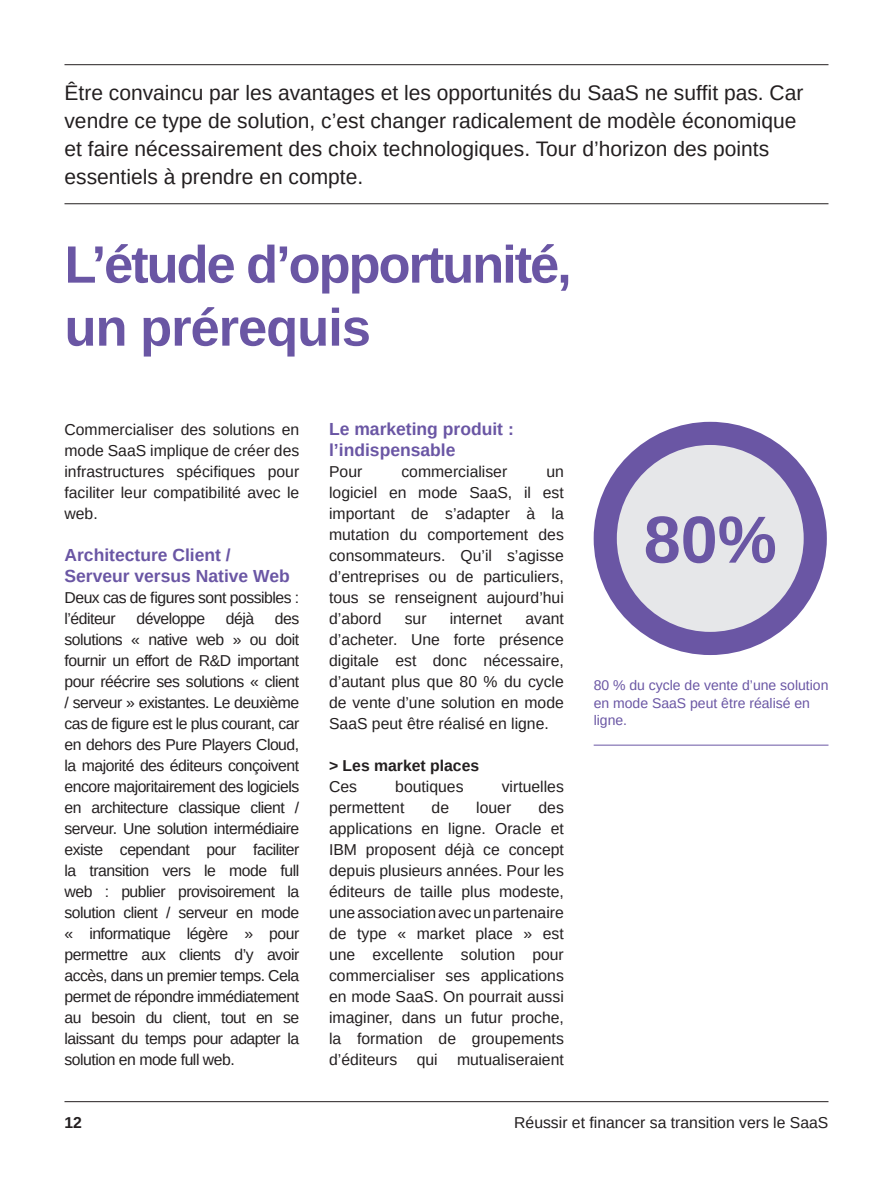
<style>
.page{position:relative;width:893px;height:1191px;background:#fff}
.page>*{position:absolute;margin:0;border:0;box-sizing:border-box;transform-origin:0 0}
.t1{font:700 66.5px "Arimo";color:#6a56a4}
.t2{font:700 52.5px/63px "Arimo";letter-spacing:-.04em;color:#6a56a4}
.t3{font:21px/28px "Arimo";color:#231f20}
.t4{font:700 17.5px/21px "Arimo";color:#6a56a4}
.t5{font:15.75px/21px "Arimo";color:#231f20;text-align:justify}
.t6{font:15.75px/21px "Arimo";letter-spacing:-.03em;color:#231f20}
.t7{font:700 15.75px "Arimo";color:#231f20}
.t8{font:14px/17.5px "Arimo";color:#6a56a4}
</style>
<div class="page">
<hr style="left:64px;top:1101px;width:764px;height:1px;background:#231f20">
<hr style="left:64px;top:64px;width:764px;height:1px;background:#231f20">
<hr style="left:64px;top:203px;width:764px;height:1px;background:#231f20">
<div style="left:594px;top:422px;width:233px;height:233px;background:#6a56a4;border-radius:50%"></div>
<div style="left:617px;top:445px;width:187px;height:187px;background:#e6e7e9;border-radius:50%"></div>
<hr style="left:594px;top:745px;width:234px;height:1px;background:#6a56a4">
<p class="t3" style="left:64px;top:79px;width:740px">Être convaincu par les avantages et les opportunités du SaaS ne suffit pas. Car vendre ce type de solution, c’est changer radicalement de modèle économique et faire nécessairement des choix technologiques. Tour d’horizon des points essentiels à prendre en compte.</p>
<h2 class="t2" style="left:64px;top:234px;width:509px">L’étude d’opportunité, un prérequis</h2>
<p class="t5" style="left:64px;top:419px;width:236px">Commercialiser des solutions en mode SaaS implique de créer des infrastructures spécifiques pour faciliter leur compatibilité avec le web.</p>
<p class="t4" style="left:64px;top:545px;width:227px">Architecture Client /<br>Serveur versus Native Web</p>
<p class="t6" style="left:64px;top:587px;width:236px">Deux cas de figures sont possibles : l’éditeur</p>
<p class="t6" style="left:136px;top:608px;width:70px">développe</p>
<p class="t5" style="left:226px;top:608px;width:30px">déjà</p>
<p class="t5" style="left:64px;top:608px;width:236px;text-indent:210px">des solutions « native web » ou doit fournir un effort de R&amp;D important pour réécrire ses solutions « client / serveur » existantes. Le deuxième cas de figure est le plus courant, car en dehors des Pure Players Cloud, la majorité des éditeurs conçoivent encore majoritairement des logiciels en architecture classique client / serveur. Une solution intermédiaire existe cependant pour faciliter la transition vers le mode full web : publier provisoirement la solution client / serveur en mode « informatique légère » pour permettre aux clients d’y avoir accès, dans un premier temps. Cela permet de répondre immédiatement au besoin du client, tout en se laissant du temps pour adapter la solution en mode full web.</p>
<p class="t4" style="left:329px;top:419px;width:186px">Le marketing produit : l’indispensable</p>
<p class="t5" style="left:329px;top:461px;width:35px">Pour</p>
<p class="t5" style="left:401px;top:461px;width:107px">commercialiser</p>
<p class="t5" style="left:329px;top:461px;width:236px;text-indent:217px">un logiciel en mode SaaS, il est important de s’adapter à la mutation du comportement des consommateurs. Qu’il s’agisse d’entreprises ou de particuliers, tous se renseignent aujourd’hui d’abord</p>
<p class="t5" style="left:405px;top:608px;width:23px">sur</p>
<p class="t5" style="left:450px;top:608px;width:54px">internet</p>
<p class="t5" style="left:329px;top:608px;width:236px;text-indent:196px">avant d’acheter. Une forte présence digitale est donc nécessaire, d’autant plus que 80 % du cycle de vente d’une solution en mode SaaS peut être réalisé en ligne.</p>
<p class="t7" style="left:329px;top:755px;width:152px">&gt; Les market places</p>
<p class="t5" style="left:329px;top:776px;width:30px">Ces</p>
<p class="t5" style="left:395px;top:776px;width:70px">boutiques</p>
<p class="t5" style="left:502px;top:776px;width:64px">virtuelles</p>
<p class="t5" style="left:329px;top:797px;width:77px">permettent</p>
<p class="t5" style="left:432px;top:797px;width:19px">de</p>
<p class="t5" style="left:476px;top:797px;width:37px">louer</p>
<p class="t5" style="left:329px;top:797px;width:236px;text-indent:209px">des applications en ligne. Oracle et IBM proposent déjà ce concept depuis plusieurs années. Pour les éditeurs de taille plus modeste, une association avec un partenaire de type « market place » est une excellente solution pour commercialiser ses applications en mode SaaS. On pourrait aussi imaginer, dans un futur proche, la formation de groupements d’éditeurs qui mutualiseraient</p>
<h1 class="t1" style="left:644px;top:494px;width:135px">80%</h1>
<p class="t8" style="left:594px;top:676px;width:236px">80 % du cycle de vente d’une solution en mode SaaS peut être réalisé en ligne.</p>
<p class="t7" style="left:64px;top:1111px;width:19px">12</p>
<p class="t5" style="left:514px;top:1112px;width:316px">Réussir et financer sa transition vers le SaaS</p>
</div>
